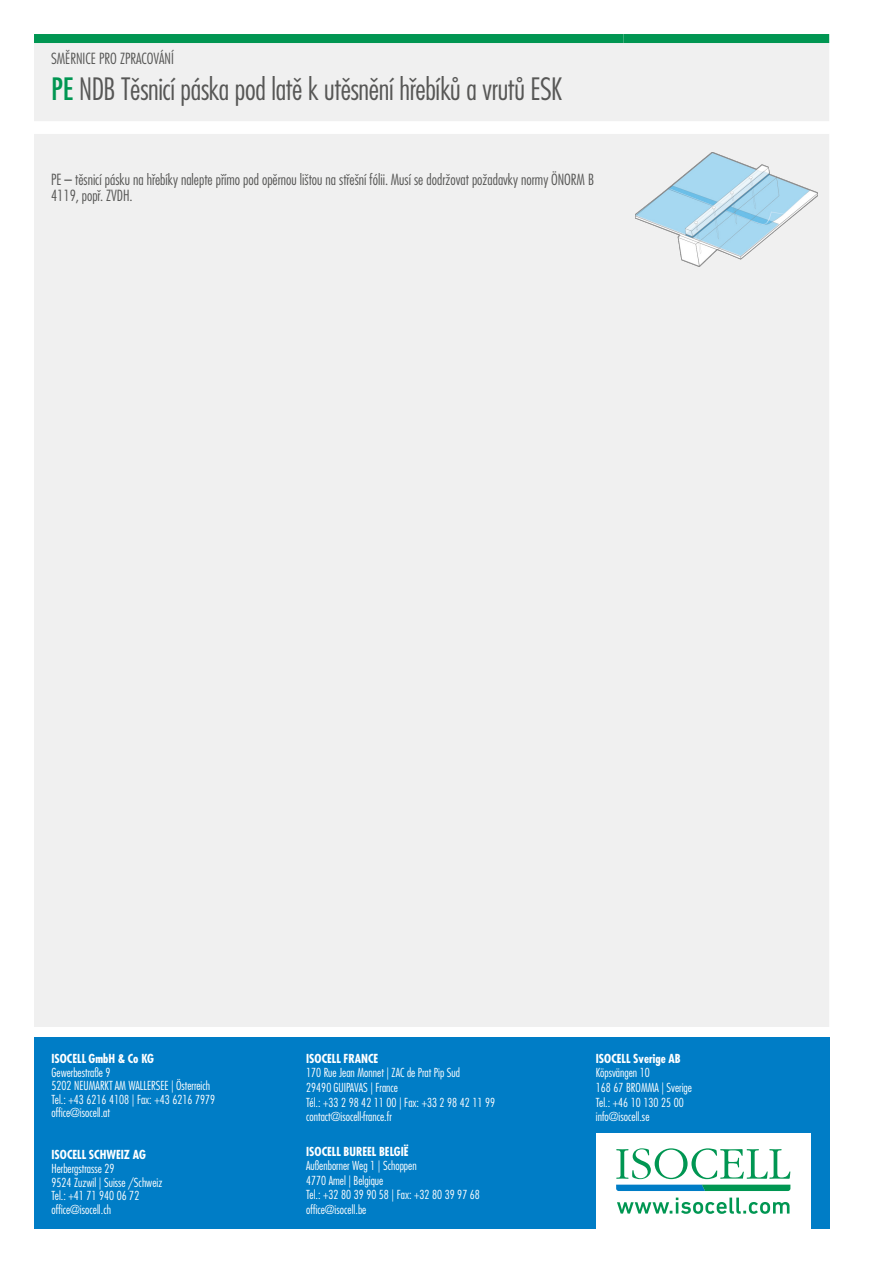
<style>
.page{position:relative;width:893px;height:1263px;background:#fff}
.page>*{position:absolute;margin:0;border:0;box-sizing:border-box;transform-origin:0 0}
.t1{font:300 condensed 30px "Futura LT Pro";letter-spacing:-.01em;color:#575756}
.t2{font:300 condensed 15px/16.5px "Futura LT Pro";color:#575756}
.t3{font:300 condensed 12.15px/14.5px "Futura LT Pro";color:#fff}
.t4{font:700 condensed 12.15px "Futura LT Pro";color:#fff}
.s1{font-weight:500;color:#009652}
</style>
<div class="page">
<div style="left:34px;top:1038px;width:795px;height:191px;background:#007dc6"></div>
<div style="left:596px;top:1133px;width:215px;height:96px;background:#fff"></div>
<svg style="left:616px;top:1148px;width:174px;height:43px"></svg>
<svg style="left:617px;top:1197px;width:172px;height:17px"></svg>
<div style="left:34px;top:43px;width:795px;height:984px;background:#f0f0f0"></div>
<div style="left:34px;top:34px;width:589px;height:9px;background:#009652"></div>
<div style="left:623px;top:34px;width:206px;height:9px;background:#009652"></div>
<img style="left:635px;top:153px;width:182px;height:113px">
<p class="t2" style="left:51px;top:50px;width:124px">SMĚRNICE PRO ZPRACOVÁNÍ</p>
<h1 class="t1" style="left:51px;top:70px;width:513px"><span class="s1">PE</span> NDB Těsnicí páska pod latě k utěsnění hřebíků a vrutů ESK</h1>
<p class="t2" style="left:51px;top:171px;width:545px">PE – těsnicí pásku na hřebíky nalepte přímo pod opěrnou lištou na střešní fólii. Musí se dodržovat požadavky normy ÖNORM B<br>4119, popř. ZVDH.</p>
<p class="t4" style="left:52px;top:1050px;width:104px">ISOCELL GmbH &amp; Co KG</p>
<p class="t3" style="left:52px;top:1065px;width:165px;line-height:13.6px">Gewerbestraße 9<br>5202 NEUMARKT AM WALLERSEE | Österreich<br>Tel.: +43 6216 4108 | Fax: +43 6216 7979 office@isocell.at</p>
<p class="t4" style="left:52px;top:1147px;width:96px">ISOCELL SCHWEIZ AG</p>
<p class="t3" style="left:52px;top:1162px;width:112px;line-height:13.6px">Herbergstrasse 29<br>9524 Zuzwil | Suisse /Schweiz<br>Tel.: +41 71 940 06 72 office@isocell.ch</p>
<p class="t4" style="left:306px;top:1050px;width:74px">ISOCELL FRANCE</p>
<p class="t3" style="left:306px;top:1065px;width:190px">170 Rue Jean Monnet | ZAC de Prat Pip Sud<br>29490 GUIPAVAS | France<br>Tél.: +33 2 98 42 11 00 | Fax: +33 2 98 42 11 99 contact@isocell-france.fr</p>
<p class="t4" style="left:306px;top:1143px;width:104px">ISOCELL BUREEL BELGIË</p>
<p class="t3" style="left:306px;top:1158px;width:175px">Außenborner Weg 1 | Schoppen<br>4770 Amel | Belgique<br>Tel.: +32 80 39 90 58 | Fax: +32 80 39 97 68 office@isocell.be</p>
<p class="t4" style="left:596px;top:1050px;width:86px">ISOCELL Sverige AB</p>
<p class="t3" style="left:596px;top:1065px;width:98px">Köpsvängen 10<br>168 67 BROMMA | Sverige<br>Tel.: +46 10 130 25 00 info@isocell.se</p>
</div>
